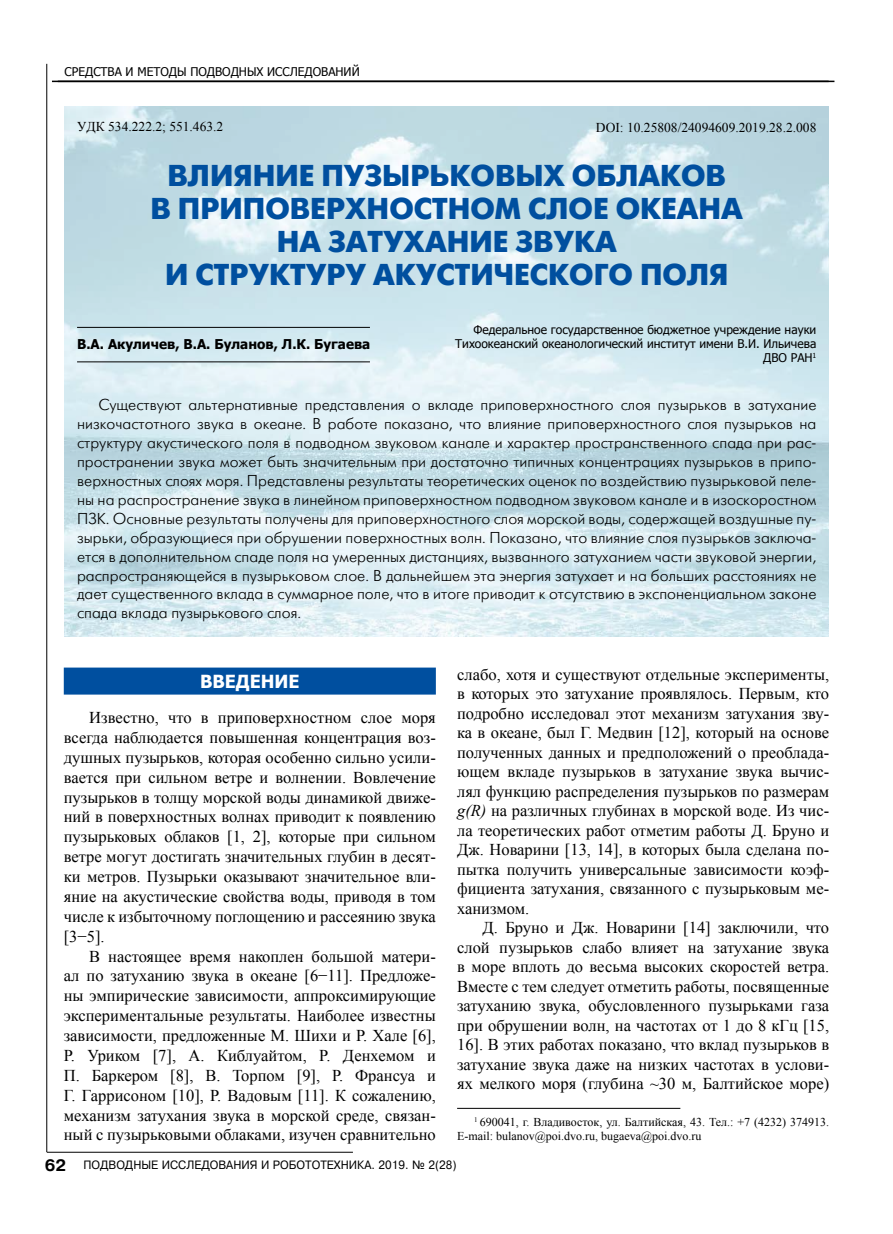
<style>
.page{position:relative;width:893px;height:1234px;background:#fff}
.page>*{position:absolute;margin:0;border:0;box-sizing:border-box;transform-origin:0 0}
.t1{font:700 30px/33px "Futuris C";color:#004f9f;text-align:center}
.t2{font:700 18px "Tahoma";color:#fff}
.t3{font:16.5px/19.8px "Times New Roman";color:#000;text-align:justify}
.t4{font:15.75px/18.9px "Futura Futuris Light C";color:#000;text-align:justify}
.t5{font:13.5px "Times New Roman";color:#000}
.t6{font:700 13.5px "Tahoma";color:#000}
.t7{font:12px/14.4px "Tahoma";color:#000;text-align:right}
.t8{font:12px/14.4px "Times New Roman";color:#000}
.t9{font:12px "Pragmatica CTT";color:#000;scale:.95 1}
.s1{font-style:italic}
.s2{font-weight:700;font-size:16.5px}
</style>
<div class="page">
<hr style="left:47px;top:64px;width:1px;height:1087px;background:#000">
<hr style="left:47px;top:1151px;width:306px;height:1px;background:#000">
<hr style="left:52px;top:81px;width:777px;height:1px;background:#000">
<hr style="left:58px;top:81px;width:776px;height:1px;background:#000">
<img style="left:65px;top:106px;width:764px;height:530px">
<hr style="left:77px;top:327px;width:293px;height:1px;background:#000">
<hr style="left:77px;top:361px;width:293px;height:1px;background:#000">
<div style="left:64px;top:667px;width:372px;height:27px;background:#004f9f"></div>
<hr style="left:457px;top:1107px;width:223px;height:1px;background:#000">
<p class="t7" style="left:65px;top:65px;width:297px">СРЕДСТВА И МЕТОДЫ ПОДВОДНЫХ ИССЛЕДОВАНИЙ</p>
<p class="t5" style="left:77px;top:117px;width:148px">УДК 534.222.2; 551.463.2</p>
<h1 class="t1" style="left:151px;top:159px;width:594px">ВЛИЯНИЕ ПУЗЫРЬКОВЫХ ОБЛАКОВ<br>В ПРИПОВЕРХНОСТНОМ СЛОЕ ОКЕАНА<br>НА ЗАТУХАНИЕ ЗВУКА<br>И СТРУКТУРУ АКУСТИЧЕСКОГО ПОЛЯ</h1>
<p class="t5" style="left:596px;top:118px;width:222px">DOI: 10.25808/24094609.2019.28.2.008</p>
<p class="t6" style="left:77px;top:334px;width:295px">В.А. Акуличев, В.А. Буланов, Л.К. Бугаева</p>
<p class="t7" style="left:455px;top:322px;width:363px">Федеральное государственное бюджетное учреждение науки<br>Тихоокеанский океанологический институт имени В.И. Ильичева<br>ДВО РАН<sup>1</sup></p>
<p class="t4" style="left:77px;top:396px;width:741px;text-indent:21px">Существуют альтернативные представления о вкладе приповерхностного слоя пузырьков в затухание низкочастотного звука в океане. В работе показано, что влияние приповерхностного слоя пузырьков на структуру акустического поля в подводном звуковом канале и характер пространственного спада при рас&shy;пространении звука может быть значительным при достаточно типичных концентрациях пузырьков в припо&shy;верхностных слоях моря. Представлены результаты теоретических оценок по воздействию пузырьковой пеле&shy;ны на распространение звука в линейном приповерхностном подводном звуковом канале и в изоскоростном ПЗК. Основные результаты получены для приповерхностного слоя морской воды, содержащей воздушные пу&shy;зырьки, образующиеся при обрушении поверхностных волн. Показано, что влияние слоя пузырьков заключа&shy;ется в дополнительном спаде поля на умеренных дистанциях, вызванного затуханием части звуковой энергии, распространяющейся в пузырьковом слое. В дальнейшем эта энергия затухает и на больших расстояниях не дает существенного вклада в суммарное поле, что в итоге приводит к отсутствию в экспоненциальном законе спада вклада пузырькового слоя.</p>
<p class="t2" style="left:200px;top:668px;width:101px">ВВЕДЕНИЕ</p>
<p class="t3" style="left:64px;top:706px;width:374px;text-indent:26px">Известно, что в приповерхностном слое моря всегда наблюдается повышенная концентрация воз&shy;душных пузырьков, которая особенно сильно усили&shy;вается при сильном ветре и волнении. Вовлечение пузырьков в толщу морской воды динамикой движе&shy;ний в поверхностных волнах приводит к появлению пузырьковых облаков [1, 2], которые при сильном ветре могут достигать значительных глубин в десят&shy;ки метров. Пузырьки оказывают значительное вли&shy;яние на акустические свойства воды, приводя в том числе к избыточному поглощению и рассеянию звука [3−5].</p>
<p class="t3" style="left:64px;top:945px;width:374px;text-indent:26px">В настоящее время накоплен большой матери&shy;ал по затуханию звука в океане [6−11]. Предложе&shy;ны эмпирические зависимости, аппроксимирующие экспериментальные результаты. Наиболее известны зависимости, предложенные М. Шихи и Р. Хале [6], Р. Уриком [7], А. Киблуайтом, Р. Денхемом и П. Баркером [8], В. Торпом [9], Р. Франсуа и Г. Гаррисоном [10], Р. Вадовым [11]. К сожалению, механизм затухания звука в морской среде, связан&shy;ный с пузырьковыми облаками, изучен сравнительно</p>
<p class="t3" style="left:457px;top:663px;width:374px">слабо, хотя и существуют отдельные эксперименты, в которых это затухание проявлялось. Первым, кто подробно исследовал этот механизм затухания зву&shy;ка в океане, был Г. Медвин [12], который на основе полученных данных и предположений о преоблада&shy;ющем вкладе пузырьков в затухание звука вычис&shy;лял функцию распределения пузырьков по размерам <span class="s1">g(R)</span> на различных глубинах в морской воде. Из чис&shy;ла теоретических работ отметим работы Д. Бруно и Дж. Новарини [13, 14], в которых была сделана по&shy;пытка получить универсальные зависимости коэф&shy;фициента затухания, связанного с пузырьковым ме&shy;ханизмом.</p>
<p class="t3" style="left:457px;top:917px;width:374px;text-indent:26px">Д. Бруно и Дж. Новарини [14] заключили, что слой пузырьков слабо влияет на затухание звука в море вплоть до весьма высоких скоростей ветра.<br>Вместе с тем следует отметить работы, посвященные затуханию звука, обусловленного пузырьками газа при обрушении волн, на частотах от 1 до 8 кГц [15, 16]. В этих работах показано, что вклад пузырьков в затухание звука даже на низких частотах в услови&shy;ях мелкого моря (глубина ~30 м, Балтийское море)</p>
<p class="t8" style="left:457px;top:1113px;width:374px;text-indent:17px"><sup>1</sup> 690041, г. Владивосток, ул. Балтийская, 43. Тел.: +7 (4232) 374913.<br>E-mail: bulanov@poi.dvo.ru, bugaeva@poi.dvo.ru</p>
<p class="t9" style="left:45px;top:1157px;width:435px"><span class="s2">62</span> ПОДВОДНЫЕ ИССЛЕДОВАНИЯ И РОБОТОТЕХНИКА. 2019. ¹ 2(28)</p>
</div>
